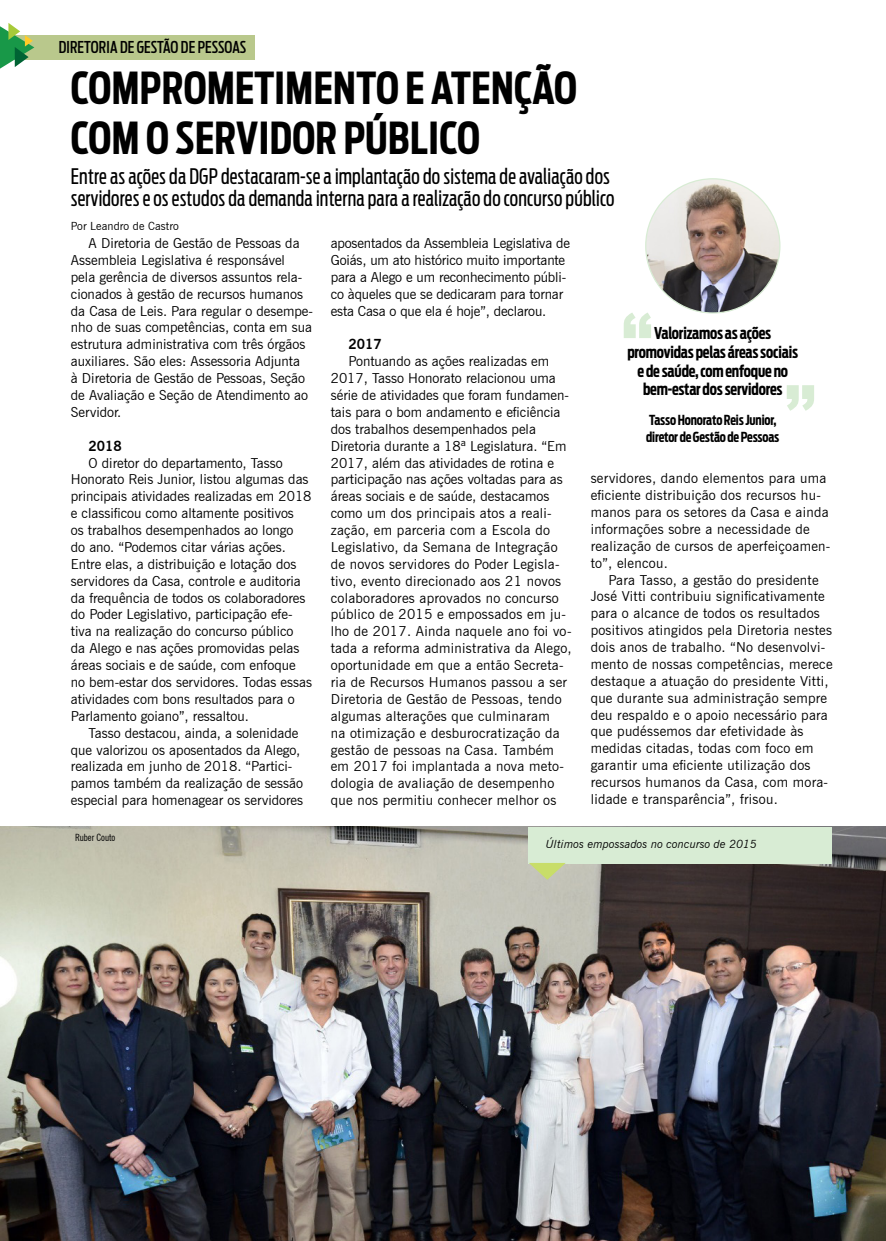
<style>
.page{position:relative;width:886px;height:1241px;background:#fff}
.page>*{position:absolute;margin:0;border:0;box-sizing:border-box;transform-origin:0 0}
.t1{font:700 43.75px/50px "Antenna Extra Cond";letter-spacing:.01em;color:#000}
.t2{font:21.25px/22.5px "Antenna Extra Cond";letter-spacing:.01em;color:#000}
.t3{font:700 16.25px/18.8px "Antenna Extra Cond";letter-spacing:-.01em;color:#000;text-align:center}
.t4{font:500 16.25px "Antenna Extra Cond";letter-spacing:.01em;color:#000}
.t5{font:13.75px/16.9px "News Gothic BT";letter-spacing:.02em;color:#000}
.t6{font:13.75px/16.9px "News Gothic BT";color:#000}
.t7{font:700 13.75px/16.2px "Antenna Extra Cond";letter-spacing:-.01em;color:#000}
.t8{font:700 13.75px "News Gothic BT";color:#000}
.t9{font:italic 11.25px "News Gothic BT";letter-spacing:.01em;color:#000}
.t10{font:11.25px "News Gothic BT";letter-spacing:.01em;color:#000}
.t11{font:condensed 10px "News Gothic BT";color:#000}
</style>
<div class="page">
<div style="left:5px;top:35px;width:250px;height:24px;background:#b9c88c"></div>
<svg style="left:0;top:23px;width:34px;height:46px"></svg>
<img style="left:0;top:826px;width:886px;height:414px">
<svg style="left:624px;top:312px;width:27px;height:26px"></svg>
<svg style="left:787px;top:385px;width:27px;height:26px"></svg>
<img style="left:646px;top:179px;width:134px;height:134px;border-radius:67px">
<div style="left:529px;top:826px;width:303px;height:37px;background:#d8ecd4"></div>
<svg style="left:529px;top:863px;width:37px;height:16px"></svg>
<p class="t4" style="left:59px;top:38px;width:189px">DIRETORIA DE GESTÃO DE PESSOAS</p>
<h1 class="t1" style="left:71px;top:63px;width:504px">Comprom etimento e atenção com o servidor público</h1>
<h2 class="t2" style="left:71px;top:165px;width:545px">Entre as ações da DGP destacaram-se a implantação do sistema de avaliação dos servidores e os estudos da demanda interna para a realização do concurso público</h2>
<p class="t10" style="left:71px;top:220px;width:109px">Por Leandro de Castro</p>
<p class="t6" style="left:71px;top:234px;width:244px;text-indent:18px">A Diretoria de Gestão de Pessoas da Assembleia Legislativa é responsável<br>pela gerência de diversos assuntos rela&shy;cionados à gestão de recursos humanos da Casa de Leis. Para regular o desempe&shy;nho de suas competências, conta em sua estrutura administrativa com três órgãos auxiliares. São eles: Assessoria Adjunta<br>à Diretoria de Gestão de Pessoas, Seção de Avaliação e Seção de Atendimento ao Servidor.</p>
<p class="t8" style="left:89px;top:437px;width:35px">2018</p>
<p class="t6" style="left:71px;top:454px;width:243px;text-indent:18px">O diretor do departamento, Tasso Honorato Reis Junior, listou algumas das principais atividades realizadas em 2018 e classificou como altamente positivos<br>os trabalhos desempenhados ao longo<br>do ano. “Podemos citar várias ações.<br>Entre elas, a distribuição e lotação dos servidores da Casa, controle e auditoria da frequência de todos os colaboradores do Poder Legislativo, participação efe&shy;tiva na realização do concurso público<br>da Alego e nas ações promovidas pelas áreas sociais e de saúde, com enfoque no bem-estar dos servidores. Todas essas atividades com bons resultados para o Parlamento goiano”, ressaltou.</p>
<p class="t6" style="left:71px;top:724px;width:234px;text-indent:18px">Tasso destacou, ainda, a solenidade que valorizou os aposentados da Alego, realizada em junho de 2018. “Partici&shy;pamos também da realização de sessão especial para homenagear os servidores</p>
<p class="t11" style="left:75px;top:831px;width:42px">Ruber Couto</p>
<p class="t6" style="left:331px;top:234px;width:241px">aposentados da Assembleia Legislativa de Goiás, um ato histórico muito importante para a Alego e um reconhecimento públi&shy;co àqueles que se dedicaram para tornar esta Casa o que ela é hoje”, declarou.</p>
<p class="t8" style="left:348px;top:336px;width:35px">2017</p>
<p class="t5" style="left:331px;top:353px;width:242px;text-indent:18px">Pontuando as ações realizadas em 2017, Tasso Honorato relacionou uma série de atividades que foram fundamen&shy;tais para o bom andamento e eficiência dos trabalhos desempenhados pela Diretoria durante a 18ª Legislatura. “Em 2017, além das atividades de rotina e participação nas ações voltadas para as áreas sociais e de saúde, destacamos como um dos principais atos a reali&shy;zação, em parceria com a Escola do Legislativo, da Semana de Integração de novos servidores do Poder Legisla&shy;tivo, evento direcionado aos 21 novos colaboradores aprovados no concurso público de 2015 e empossados em ju&shy;lho de 2017. Ainda naquele ano foi vo&shy;tada a reforma administrativa da Alego, oportunidade em que a então Secreta&shy;ria de Recursos Humanos passou a ser Diretoria de Gestão de Pessoas, tendo algumas alterações que culminaram<br>na otimização e desburocratização da gestão de pessoas na Casa. Também em 2017 foi implantada a nova meto&shy;dologia de avaliação de desempenho que nos permitiu conhecer melhor os</p>
<p class="t3" style="left:627px;top:324px;width:172px">Valorizamos as ações promovidas pelas áreas sociais e de saúde, com enfoque no bem-estar dos servidores</p>
<p class="t7" style="left:646px;top:412px;width:135px">Tasso Honorato Reis Junior, diretor de Gestão de Pessoas</p>
<p class="t5" style="left:591px;top:469px;width:241px">servidores, dando elementos para uma eficiente distribuição dos recursos hu&shy;manos para os setores da Casa e ainda informações sobre a necessidade de realização de cursos de aperfeiçoamen&shy;to”, elencou.</p>
<p class="t5" style="left:591px;top:571px;width:243px;text-indent:18px">Para Tasso, a gestão do presidente José Vitti contribuiu significativamente para o alcance de todos os resultados positivos atingidos pela Diretoria nestes dois anos de trabalho. “No desenvolvi&shy;mento de nossas competências, merece destaque a atuação do presidente Vitti, que durante sua administração sempre deu respaldo e o apoio necessário para que pudéssemos dar efetividade às medidas citadas, todas com foco em garantir uma eficiente utilização dos recursos humanos da Casa, com mora&shy;lidade e transparência”, frisou.</p>
<p class="t9" style="left:546px;top:837px;width:213px">Últimos empossados no concurso de 2015</p>
</div>
